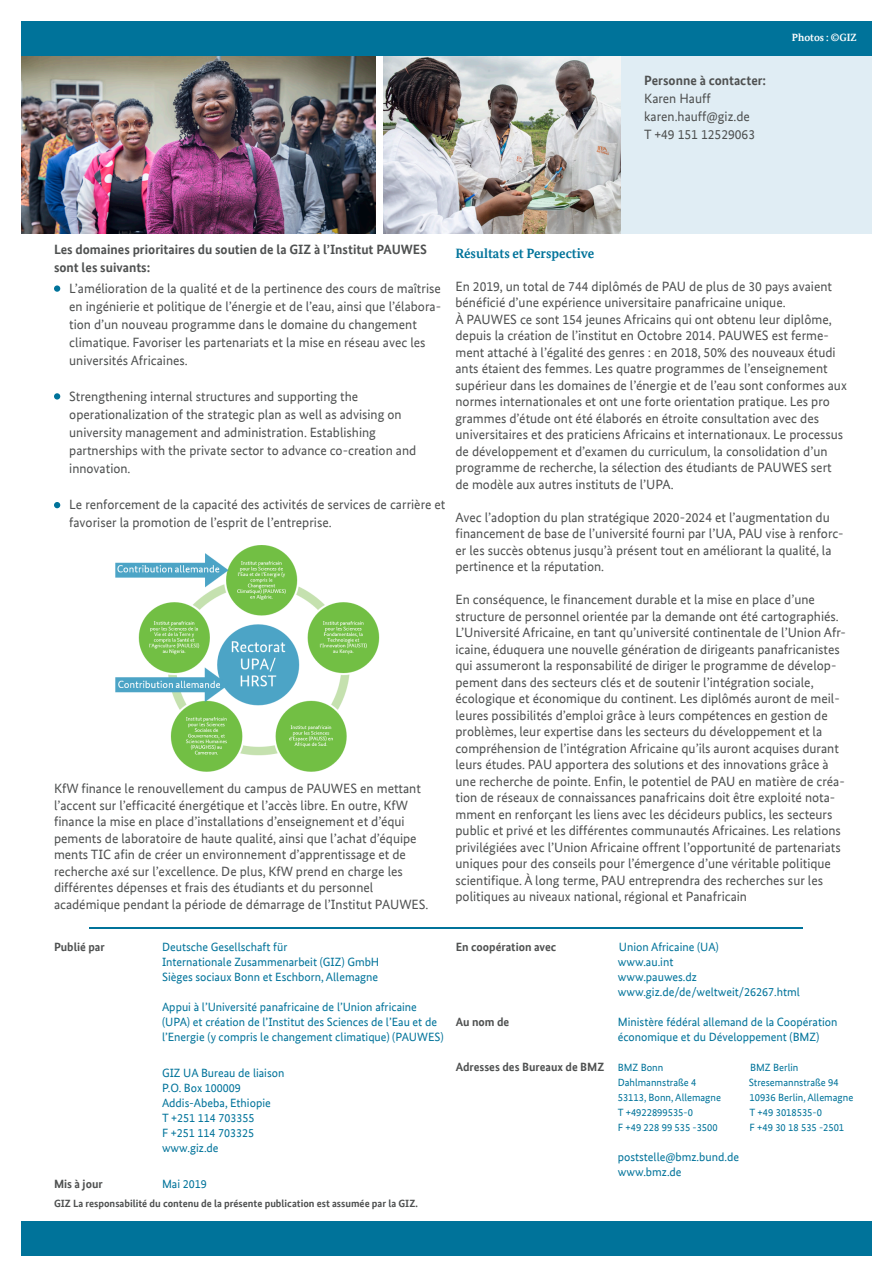
<style>
.page{position:relative;width:893px;height:1263px;background:#fff}
.page>*{position:absolute;margin:0;border:0;box-sizing:border-box;transform-origin:0 0}
.t1{font:13.5px "Bundes Sans Office";color:#4f5151}
.t2{font:700 13.5px "Bundes Sans Office";color:#4f5151}
.t3{font:700 13.5px "Bundes Serif Office";color:#00739a}
.t4{font:12px/15px "Bundes Sans Office";color:#00739a}
.t5{font:700 12px "Bundes Sans Office";color:#4f5151}
.t6{font:10.5px "Bundes Sans Office";color:#00739a}
.t7{font:700 10.5px "Bundes Sans Office";color:#4f5151}
.t8{font:700 10.5px "Bundes Serif Office";color:#fff}
.s1{font-weight:400;font-size:10.5px;color:#00739a}
</style>
<div class="page">
<img style="left:21px;top:56px;width:354px;height:178px">
<img style="left:383px;top:56px;width:238px;height:178px">
<div style="left:21px;top:1221px;width:850px;height:34px;background:#00739a"></div>
<div style="left:621px;top:56px;width:251px;height:178px;background:#e0edf4"></div>
<hr style="left:90px;top:927px;width:713px;height:2px;background:#00739a">
<img style="left:115px;top:545px;width:265px;height:227px">
<div style="left:54px;top:285px;width:6px;height:7px;background:#00739a;border-radius:50%"></div>
<div style="left:54px;top:393px;width:6px;height:7px;background:#00739a;border-radius:50%"></div>
<svg style="left:54px;top:502px;width:6px;height:6px"></svg>
<div style="left:21px;top:21px;width:851px;height:35px;background:#00739a"></div>
<p class="t2" style="left:644px;top:73px;width:123px">Personne à contacter:</p>
<p class="t1" style="left:644px;top:91px;width:68px">Karen Hauff</p>
<p class="t1" style="left:644px;top:109px;width:107px">karen.hauff@giz.de</p>
<p class="t1" style="left:644px;top:127px;width:112px">T +49 151 12529063</p>
<p class="t8" style="left:792px;top:31px;width:66px">Photos : ©GIZ</p>
<p class="t2" style="left:54px;top:242px;width:375px">Les domaines prioritaires du soutien de la GIZ à l’Institut PAUWES</p>
<p class="t2" style="left:54px;top:260px;width:98px">sont les suivants:</p>
<p class="t1" style="left:69px;top:281px;width:373px">L’amélioration de la qualité et de la pertinence des cours de maîtrise</p>
<p class="t1" style="left:69px;top:299px;width:373px">en ingénierie et politique de l’énergie et de l’eau, ainsi que l’élabora-</p>
<p class="t1" style="left:69px;top:317px;width:349px">tion d’un nouveau programme dans le domaine du changement</p>
<p class="t1" style="left:69px;top:335px;width:358px">climatique. Favoriser les partenariats et la mise en réseau avec les</p>
<p class="t1" style="left:69px;top:353px;width:120px">universités Africaines.</p>
<p class="t1" style="left:69px;top:389px;width:291px">Strengthening internal structures and supporting the</p>
<p class="t1" style="left:69px;top:407px;width:334px">operationalization of the strategic plan as well as advising on</p>
<p class="t1" style="left:69px;top:425px;width:308px">university management and administration. Establishing</p>
<p class="t1" style="left:69px;top:443px;width:349px">partnerships with the private sector to advance co-creation and</p>
<p class="t1" style="left:69px;top:461px;width:63px">innovation.</p>
<p class="t1" style="left:69px;top:497px;width:378px">Le renforcement de la capacité des activités de services de carrière et</p>
<p class="t1" style="left:69px;top:515px;width:264px">favoriser la promotion de l’esprit de l’entreprise.</p>
<p class="t1" style="left:54px;top:781px;width:368px">KfW finance le renouvellement du campus de PAUWES en mettant</p>
<p class="t1" style="left:54px;top:797px;width:356px">l’accent sur l’efficacité énergétique et l’accès libre. En outre, KfW</p>
<p class="t1" style="left:54px;top:814px;width:352px">finance la mise en place d’installations d’enseignement et d’équi</p>
<p class="t1" style="left:54px;top:830px;width:364px">pements de laboratoire de haute qualité, ainsi que l’achat d’équipe</p>
<p class="t1" style="left:54px;top:847px;width:353px">ments TIC afin de créer un environnement d’apprentissage et de</p>
<p class="t1" style="left:54px;top:863px;width:350px">recherche axé sur l’excellence. De plus, KfW prend en charge les</p>
<p class="t1" style="left:54px;top:880px;width:321px">différentes dépenses et frais des étudiants et du personnel</p>
<p class="t1" style="left:54px;top:896px;width:376px">académique pendant la période de démarrage de l’Institut PAUWES.</p>
<p class="t3" style="left:455px;top:245px;width:140px">Résultats et Perspective</p>
<p class="t1" style="left:455px;top:279px;width:378px">En 2019, un total de 744 diplômés de PAU de plus de 30 pays avaient</p>
<p class="t1" style="left:455px;top:295px;width:332px">bénéficié d’une expérience universitaire panafricaine unique.</p>
<p class="t1" style="left:455px;top:312px;width:378px">À PAUWES ce sont 154 jeunes Africains qui ont obtenu leur diplôme,</p>
<p class="t1" style="left:455px;top:328px;width:375px">depuis la création de l’institut en Octobre 2014. PAUWES est ferme-</p>
<p class="t1" style="left:455px;top:345px;width:382px">ment attaché à l’égalité des genres : en 2018, 50% des nouveaux étudi</p>
<p class="t1" style="left:455px;top:361px;width:374px">ants étaient des femmes. Les quatre programmes de l’enseignement</p>
<p class="t1" style="left:455px;top:378px;width:393px">supérieur dans les domaines de l’énergie et de l’eau sont conformes aux</p>
<p class="t1" style="left:455px;top:394px;width:376px">normes internationales et ont une forte orientation pratique. Les pro</p>
<p class="t1" style="left:455px;top:411px;width:365px">grammes d’étude ont été élaborés en étroite consultation avec des</p>
<p class="t1" style="left:455px;top:427px;width:389px">universitaires et des praticiens Africains et internationaux. Le processus</p>
<p class="t1" style="left:455px;top:444px;width:373px">de développement et d’examen du curriculum, la consolidation d’un</p>
<p class="t1" style="left:455px;top:460px;width:378px">programme de recherche, la sélection des étudiants de PAUWES sert</p>
<p class="t1" style="left:455px;top:477px;width:220px">de modèle aux autres instituts de l’UPA.</p>
<p class="t1" style="left:455px;top:510px;width:376px">Avec l’adoption du plan stratégique 2020-2024 et l’augmentation du</p>
<p class="t1" style="left:455px;top:526px;width:390px">financement de base de l’université fourni par l’UA, PAU vise à renforc-</p>
<p class="t1" style="left:455px;top:543px;width:378px">er les succès obtenus jusqu’à présent tout en améliorant la qualité, la</p>
<p class="t1" style="left:455px;top:559px;width:150px">pertinence et la réputation.</p>
<p class="t1" style="left:455px;top:592px;width:361px">En conséquence, le financement durable et la mise en place d’une</p>
<p class="t1" style="left:455px;top:609px;width:385px">structure de personnel orientée par la demande ont été cartographiés.</p>
<p class="t1" style="left:455px;top:625px;width:392px">L’Université Africaine, en tant qu’université continentale de l’Union Afr-</p>
<p class="t1" style="left:455px;top:642px;width:386px">icaine, éduquera une nouvelle génération de dirigeants panafricanistes</p>
<p class="t1" style="left:455px;top:658px;width:382px">qui assumeront la responsabilité de diriger le programme de dévelop-</p>
<p class="t1" style="left:455px;top:675px;width:360px">pement dans des secteurs clés et de soutenir l’intégration sociale,</p>
<p class="t1" style="left:455px;top:691px;width:386px">écologique et économique du continent. Les diplômés auront de meil-</p>
<p class="t1" style="left:455px;top:708px;width:374px">leures possibilités d’emploi grâce à leurs compétences en gestion de</p>
<p class="t1" style="left:455px;top:724px;width:368px">problèmes, leur expertise dans les secteurs du développement et la</p>
<p class="t1" style="left:455px;top:741px;width:385px">compréhension de l’intégration Africaine qu’ils auront acquises durant</p>
<p class="t1" style="left:455px;top:757px;width:375px">leurs études. PAU apportera des solutions et des innovations grâce à</p>
<p class="t1" style="left:455px;top:774px;width:391px">une recherche de pointe. Enfin, le potentiel de PAU en matière de créa-</p>
<p class="t1" style="left:455px;top:790px;width:381px">tion de réseaux de connaissances panafricains doit être exploité nota-</p>
<p class="t1" style="left:455px;top:807px;width:379px">mment en renforçant les liens avec les décideurs publics, les secteurs</p>
<p class="t1" style="left:455px;top:823px;width:387px">public et privé et les différentes communautés Africaines. Les relations</p>
<p class="t1" style="left:455px;top:840px;width:387px">privilégiées avec l’Union Africaine offrent l’opportunité de partenariats</p>
<p class="t1" style="left:455px;top:856px;width:377px">uniques pour des conseils pour l’émergence d’une véritable politique</p>
<p class="t1" style="left:455px;top:873px;width:369px">scientifique. À long terme, PAU entreprendra des recherches sur les</p>
<p class="t1" style="left:455px;top:889px;width:293px">politiques au niveaux national, régional et Panafricain</p>
<p class="t5" style="left:54px;top:939px;width:52px">Publié par</p>
<p class="t4" style="left:162px;top:939px;width:127px">Deutsche Gesellschaft für</p>
<p class="t4" style="left:162px;top:954px;width:219px">Internationale Zusammenarbeit (GIZ) GmbH</p>
<p class="t4" style="left:162px;top:969px;width:218px">Sièges sociaux Bonn et Eschborn, Allemagne</p>
<p class="t4" style="left:162px;top:999px;width:277px">Appui à l’Université panafricaine de l’Union africaine (UPA) et création de l’Institut des Sciences de l’Eau et de</p>
<p class="t4" style="left:162px;top:1029px;width:283px">l’Energie (y compris le changement climatique) (PAUWES)</p>
<p class="t4" style="left:162px;top:1065px;width:124px">GIZ UA Bureau de liaison</p>
<p class="t4" style="left:162px;top:1080px;width:80px">P.O. Box 100009</p>
<p class="t4" style="left:162px;top:1095px;width:110px">Addis-Abeba, Ethiopie</p>
<p class="t4" style="left:162px;top:1110px;width:94px">T +251 114 703355</p>
<p class="t4" style="left:162px;top:1125px;width:94px">F +251 114 703325</p>
<p class="t4" style="left:162px;top:1140px;width:58px">www.giz.de</p>
<p class="t5" style="left:54px;top:1176px;width:50px">Mis à jour</p>
<p class="t4" style="left:162px;top:1176px;width:46px">Mai 2019</p>
<p class="t7" style="left:54px;top:1197px;width:365px">GIZ La responsabilité du contenu de la présente publication est assumée par la GIZ.</p>
<p class="t5" style="left:456px;top:939px;width:102px">En coopération avec</p>
<p class="t4" style="left:619px;top:939px;width:102px">Union Africaine (UA)</p>
<p class="t4" style="left:618px;top:954px;width:57px">www.au.int</p>
<p class="t4" style="left:618px;top:969px;width:81px">www.pauwes.dz</p>
<p class="t4" style="left:618px;top:984px;width:184px">www.giz.de/de/weltweit/26267.html</p>
<p class="t5" style="left:456px;top:1014px;width:55px">Au nom de</p>
<p class="t4" style="left:618px;top:1014px;width:221px">Ministère fédéral allemand de la Coopération économique et du Développement (BMZ)</p>
<p class="t5" style="left:456px;top:1059px;width:209px">Adresses des Bureaux de BMZ <span class="s1">BMZ Bonn</span></p>
<p class="t6" style="left:750px;top:1061px;width:50px">BMZ Berlin</p>
<p class="t6" style="left:618px;top:1076px;width:80px">Dahlmannstraße 4</p>
<p class="t6" style="left:749px;top:1076px;width:92px">Stresemannstraße 94</p>
<p class="t6" style="left:618px;top:1091px;width:105px">53113, Bonn, Allemagne</p>
<p class="t6" style="left:749px;top:1091px;width:105px">10936 Berlin, Allemagne</p>
<p class="t6" style="left:618px;top:1106px;width:77px">T +4922899535-0</p>
<p class="t6" style="left:750px;top:1106px;width:74px">T +49 3018535-0</p>
<p class="t6" style="left:618px;top:1121px;width:101px">F +49 228 99 535 -3500</p>
<p class="t6" style="left:749px;top:1121px;width:96px">F +49 30 18 535 -2501</p>
<p class="t4" style="left:618px;top:1149px;width:123px">poststelle@bmz.bund.de</p>
<p class="t4" style="left:618px;top:1164px;width:65px">www.bmz.de</p>
</div>
